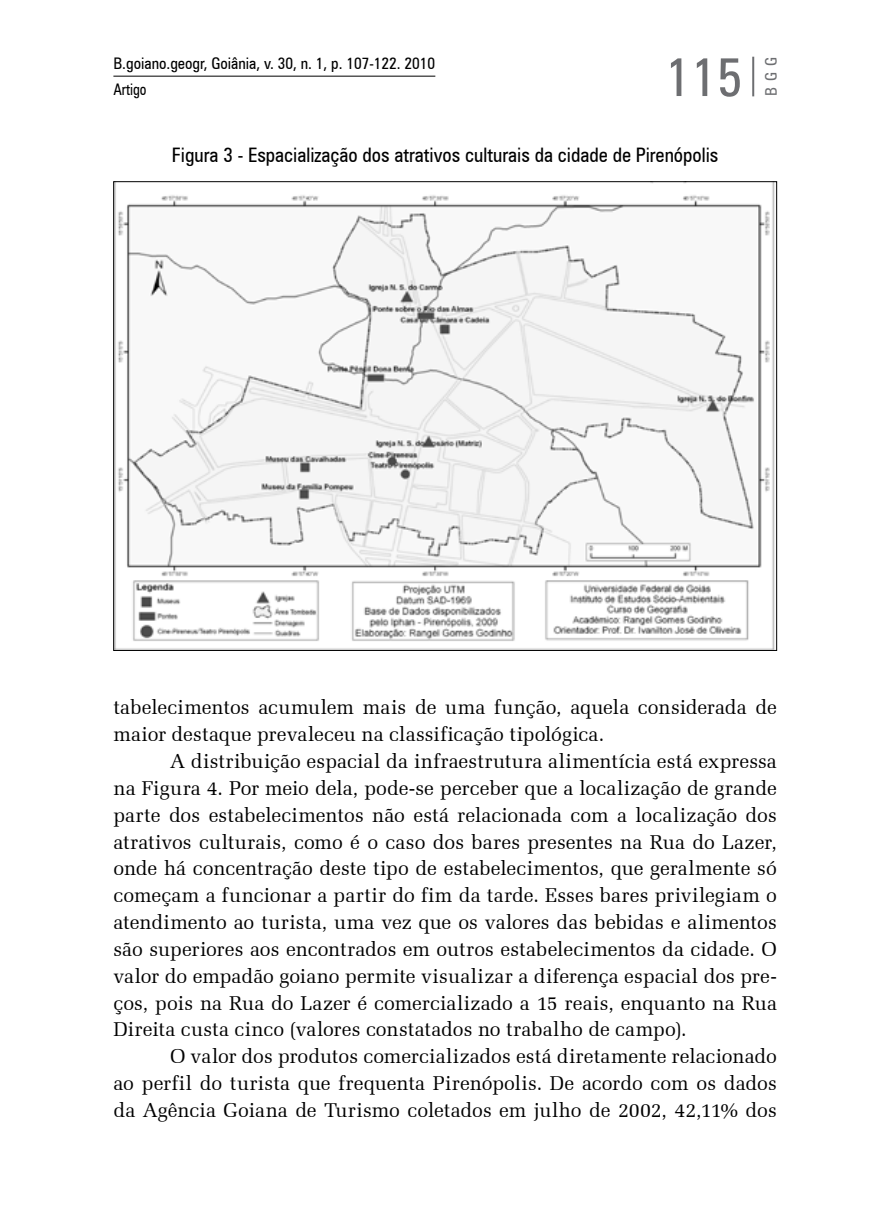
<style>
.page{position:relative;width:879px;height:1219px;background:#fff}
.page>*{position:absolute;margin:0;border:0;box-sizing:border-box;transform-origin:0 0}
.t1{font:condensed 54px "Zurich BT";color:#6d6e71}
.t2{font:20px/26.8px "Zapf Elliptical 711 BT";letter-spacing:.005em;color:#000;text-align:justify}
.t3{font:condensed 20px "Zurich BT";color:#000}
.t4{font:condensed 16px/26px "Zurich BT";color:#000}
.t5{font:condensed 16px "Zurich BT";color:#6d6e71}
</style>
<div class="page">
<hr style="left:113px;top:76px;width:322px;height:1px;background:#000">
<hr style="left:752px;top:57px;width:2px;height:39px;background:#6d6e71">
<img style="left:115px;top:183px;width:660px;height:466px">
<p class="t4" style="left:113px;top:50px;width:323px">B.goiano.geogr, Goiânia, v. 30, n. 1, p. 107-122. 2010<br>Artigo</p>
<p class="t5" style="left:761px;top:96px;width:41px;rotate:-90deg">BGG</p>
<h1 class="t1" style="left:665px;top:44px;width:79px">115</h1>
<p class="t3" style="left:172px;top:143px;width:548px">Figura 3 - Espacialização dos atrativos culturais da cidade de Pirenópolis</p>
<p class="t2" style="left:113px;top:694px;width:665px">tabelecimentos acumulem mais de uma função, aquela considerada de maior destaque prevaleceu na classificação tipológica.</p>
<p class="t2" style="left:113px;top:748px;width:665px;text-indent:57px">A distribuição espacial da infraestrutura alimentícia está expressa na Figura 4. Por meio dela, pode-se perceber que a localização de grande parte dos estabelecimentos não está relacionada com a localização dos atrativos culturais, como é o caso dos bares presentes na Rua do Lazer, onde há concentração deste tipo de estabelecimentos, que geralmente só começam a funcionar a partir do fim da tarde. Esses bares privilegiam o atendimento ao turista, uma vez que os valores das bebidas e alimentos são superiores aos encontrados em outros estabelecimentos da cidade. O valor do empadão goiano permite visualizar a diferença espacial dos pre&shy;ços, pois na Rua do Lazer é comercializado a 15 reais, enquanto na Rua Direita custa cinco (valores constatados no trabalho de campo).</p>
<p class="t2" style="left:113px;top:1043px;width:665px;text-indent:57px">O valor dos produtos comercializados está diretamente relacionado ao perfil do turista que frequenta Pirenópolis. De acordo com os dados da Agência Goiana de Turismo coletados em julho de 2002, 42,11% dos</p>
</div>
